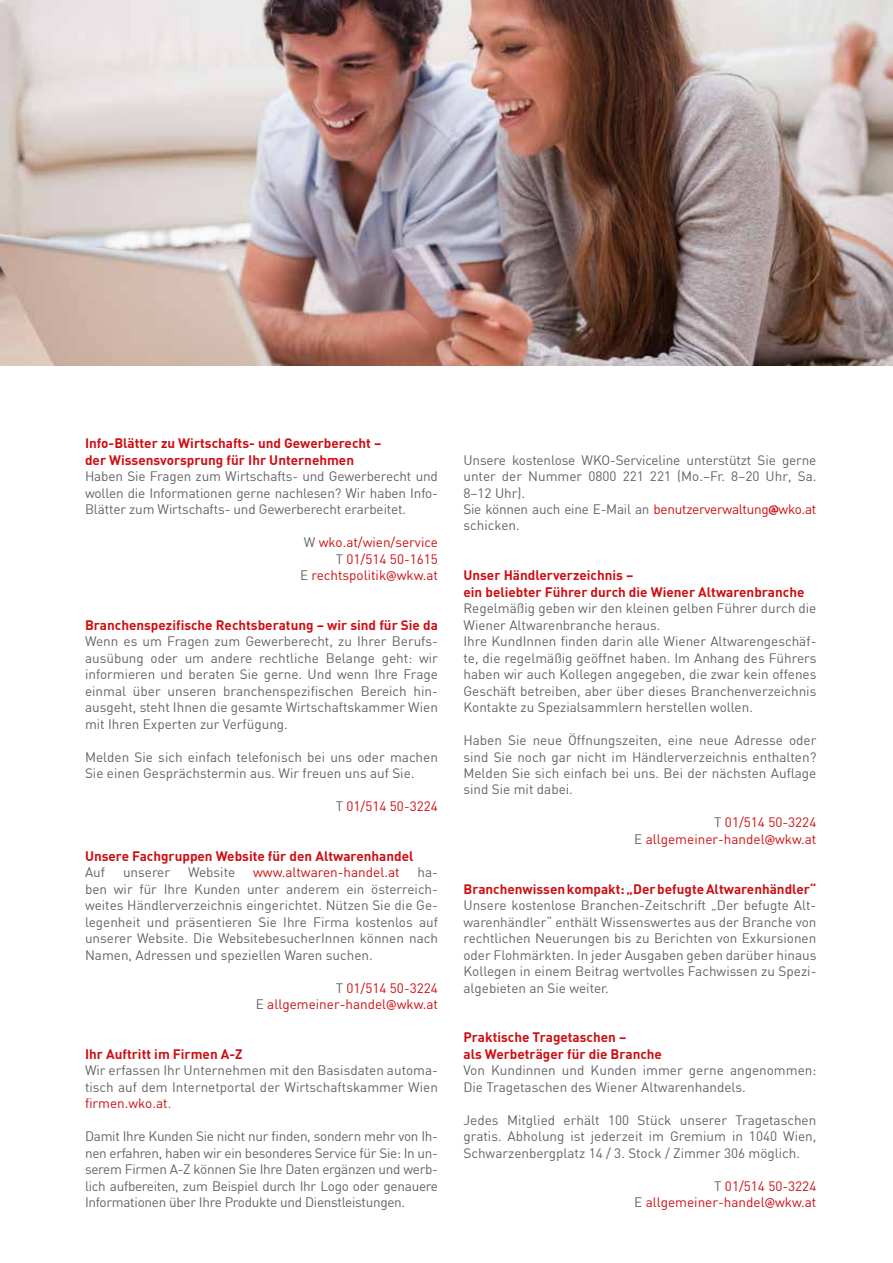
<style>
.page{position:relative;width:893px;height:1263px;background:#fff}
.page>*{position:absolute;margin:0;border:0;box-sizing:border-box;transform-origin:0 0}
.t1{font:13.5px/16.5px "DIN";color:#646363;text-align:justify}
.t2{font:700 13.5px/16.5px "DIN";color:#ce0e12}
.t3{font:13.5px/16.5px "DIN";color:#ce0e12;text-align:right}
.s1{color:#646363}
.s2{font-family:"Trebuchet MS"}
.s3{color:#ce0e12}
.s4{font-family:"Trebuchet MS";font-weight:700;color:#ce0e12}
</style>
<div class="page">
<img style="left:0;top:0;width:893px;height:366px">
<p class="t2" style="left:85px;top:434px;width:298px">Info-Blätter zu Wirtschafts- und Gewerberecht – der Wissensvorsprung für Ihr Unternehmen</p>
<p class="t1" style="left:85px;top:468px;width:354px">Haben Sie Fragen zum Wirtschafts- und Gewerberecht und wollen die Informationen gerne nachlesen? Wir haben Info-Blätter zum Wirtschafts- und Gewerberecht erarbeitet.</p>
<p class="t3" style="left:300px;top:534px;width:139px"><span class="s1">W</span> wko.at/wien/service<br><span class="s1">T</span> 01/514 50-1615<br><span class="s1">E</span> rechtspolitik<span class="s2">@</span>wkw.at</p>
<p class="t2" style="left:85px;top:616px;width:354px">Branchenspezifische Rechtsberatung – wir sind für Sie da</p>
<p class="t1" style="left:85px;top:633px;width:354px">Wenn es um Fragen zum Gewerberecht, zu Ihrer Berufs&shy;ausübung oder um andere rechtliche Belange geht: wir informieren und beraten Sie gerne. Und wenn Ihre Frage einmal über unseren branchenspezifischen Bereich hin&shy;ausgeht, steht Ihnen die gesamte Wirtschaftskammer Wien mit Ihren Experten zur Verfügung.</p>
<p class="t1" style="left:85px;top:748px;width:354px">Melden Sie sich einfach telefonisch bei uns oder machen<br>Sie einen Gesprächstermin aus. Wir freuen uns auf Sie.</p>
<p class="t3" style="left:336px;top:798px;width:104px"><span class="s1">T</span> 01/514 50-3224</p>
<p class="t2" style="left:85px;top:847px;width:330px">Unsere Fachgruppen Website für den Altwarenhandel</p>
<p class="t1" style="left:85px;top:864px;width:22px">Auf</p>
<p class="t1" style="left:123px;top:864px;width:49px">unserer</p>
<p class="t1" style="left:188px;top:864px;width:49px">Website</p>
<p class="t3" style="left:253px;top:864px;width:148px">www.altwaren-handel.at</p>
<p class="t1" style="left:85px;top:864px;width:354px;text-indent:332px">ha&shy;ben wir für Ihre Kunden unter anderem ein österreich&shy;weites Händlerverzeichnis eingerichtet. Nützen Sie die Ge&shy;legenheit und präsentieren Sie Ihre Firma kostenlos auf unserer Website. Die WebsitebesucherInnen können nach Namen, Adressen und speziellen Waren suchen.</p>
<p class="t3" style="left:256px;top:979px;width:184px"><span class="s1">T</span> 01/514 50-3224<br><span class="s1">E</span> allgemeiner-handel<span class="s2">@</span>wkw.at</p>
<p class="t2" style="left:85px;top:1045px;width:159px">Ihr Auftritt im Firmen A-Z</p>
<p class="t1" style="left:85px;top:1062px;width:354px">Wir erfassen Ihr Unternehmen mit den Basisdaten automa&shy;tisch auf dem Internetportal der Wirtschaftskammer Wien <span class="s3">firmen.wko.at</span>.</p>
<p class="t1" style="left:85px;top:1128px;width:354px">Damit Ihre Kunden Sie nicht nur finden, sondern mehr von Ih&shy;nen erfahren, haben wir ein besonderes Service für Sie: In un&shy;serem Firmen A-Z können Sie Ihre Daten ergänzen und werb&shy;lich aufbereiten, zum Beispiel durch Ihr Logo oder genauere Informationen über Ihre Produkte und Dienstleistungen.</p>
<p class="t1" style="left:463px;top:451px;width:354px;text-align:left">Unsere kostenlose WKO-Serviceline unterstützt Sie gerne unter der Nummer 0800 221 221 (Mo.–Fr. 8–20 Uhr, Sa.<br>8–12 Uhr).<br>Sie können auch eine E-Mail an <span class="s3">benutzerverwaltung</span><span class="s4">@</span><span class="s3">wko.at </span>schicken.</p>
<p class="t2" style="left:463px;top:566px;width:342px">Unser Händlerverzeichnis –<br>ein beliebter Führer durch die Wiener Altwarenbranche</p>
<p class="t1" style="left:463px;top:600px;width:354px;text-align:left">Regelmäßig geben wir den kleinen gelben Führer durch die Wiener Altwarenbranche heraus.<br>Ihre KundInnen finden darin alle Wiener Altwarengeschäf&shy;te, die regelmäßig geöffnet haben. Im Anhang des Führers haben wir auch Kollegen angegeben, die zwar kein offenes Geschäft betreiben, aber über dieses Branchenverzeichnis Kontakte zu Spezialsammlern herstellen wollen.</p>
<p class="t1" style="left:463px;top:732px;width:354px">Haben Sie neue Öffnungszeiten, eine neue Adresse oder sind Sie noch gar nicht im Händlerverzeichnis enthalten?<br>Melden Sie sich einfach bei uns. Bei der nächsten Auflage sind Sie mit dabei.</p>
<p class="t3" style="left:634px;top:814px;width:184px"><span class="s1">T</span> 01/514 50-3224<br><span class="s1">E</span> allgemeiner-handel<span class="s2">@</span>wkw.at</p>
<p class="t2" style="left:463px;top:880px;width:354px">Branchenwissen kompakt: „Der befugte Altwarenhändler“</p>
<p class="t1" style="left:463px;top:897px;width:354px">Unsere kostenlose Branchen-Zeitschrift „Der befugte Alt&shy;warenhändler“ enthält Wissenswertes aus der Branche von rechtlichen Neuerungen bis zu Berichten von Exkursionen oder Flohmärkten. In jeder Ausgaben geben darüber hinaus Kollegen in einem Beitrag wertvolles Fachwissen zu Spezi&shy;algebieten an Sie weiter.</p>
<p class="t2" style="left:463px;top:1028px;width:200px">Praktische Tragetaschen –<br>als Werbeträger für die Branche</p>
<p class="t1" style="left:463px;top:1061px;width:354px">Von Kundinnen und Kunden immer gerne angenommen:<br>Die Tragetaschen des Wiener Altwarenhandels.</p>
<p class="t1" style="left:463px;top:1111px;width:354px">Jedes Mitglied erhält 100 Stück unserer Tragetaschen gratis. Abholung ist jederzeit im Gremium in 1040 Wien, Schwarzenbergplatz 14 / 3. Stock / Zimmer 306 möglich.</p>
<p class="t3" style="left:634px;top:1177px;width:184px"><span class="s1">T</span> 01/514 50-3224<br><span class="s1">E</span> allgemeiner-handel<span class="s2">@</span>wkw.at</p>
</div>
